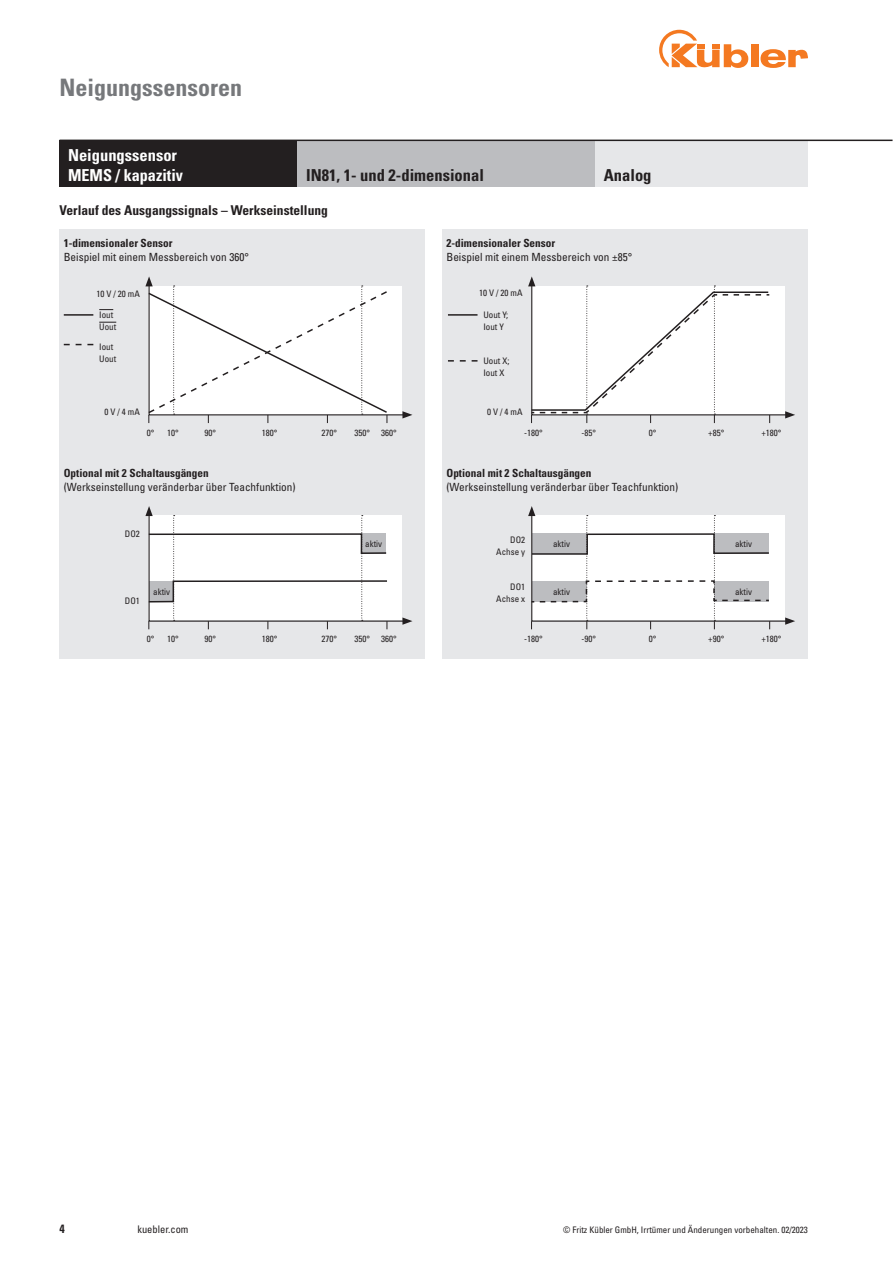
<style>
.page{position:relative;width:893px;height:1263px;background:#fff}
.page>*{position:absolute;margin:0;border:0;box-sizing:border-box;transform-origin:0 0}
.Kapitel{font:700 condensed 24px "Univers";color:#76787b}
.Head_weiß{font:700 condensed 16.5px "Univers";color:#231f20}
.t1{font:700 condensed 16.5px "Univers";color:#fff}
.Bestellschlüssel{font:700 condensed 13.5px "Univers";color:#231f20}
.t2{font:700 condensed 12px "Univers";color:#231f20}
.t3{font:condensed 11.25px "Univers";color:#231f20}
.t4{font:700 condensed 11.25px "Univers";color:#231f20}
.t5{font:condensed 10.5px "Univers";color:#231f20}
.Bestell-Zubehör_NEU{font:condensed 9px "Univers";color:#231f20}
</style>
<div class="page">
<div style="left:751px;top:44px;width:7px;height:23px;background:#f47921"></div>
<svg style="left:760px;top:49px;width:48px;height:19px"></svg>
<svg style="left:659px;top:30px;width:89px;height:38px"></svg>
<div style="left:60px;top:230px;width:365px;height:429px;background:#e6e7e9"></div>
<div style="left:442px;top:230px;width:366px;height:429px;background:#e6e7e9"></div>
<div style="left:595px;top:140px;width:213px;height:47px;background:#e6e7e9"></div>
<div style="left:60px;top:140px;width:238px;height:47px;background:#231f20"></div>
<div style="left:298px;top:140px;width:297px;height:47px;background:#bcbdc0"></div>
<hr style="left:64px;top:314px;width:29px;height:2px;background:#231f20">
<hr style="left:448px;top:314px;width:29px;height:2px;background:#231f20">
<svg style="left:145px;top:276px;width:267px;height:147px"></svg>
<svg style="left:64px;top:344px;width:29px;height:1px"></svg>
<svg style="left:448px;top:360px;width:29px;height:2px"></svg>
<svg style="left:528px;top:276px;width:267px;height:147px"></svg>
<svg style="left:99px;top:309px;width:14px;height:1px"></svg>
<svg style="left:99px;top:322px;width:17px;height:1px"></svg>
<svg style="left:528px;top:506px;width:267px;height:123px"></svg>
<svg style="left:145px;top:506px;width:267px;height:123px"></svg>
<hr style="left:60px;top:140px;width:832px;height:1px;background:#231f20">
<p class="Kapitel" style="left:60px;top:72px;width:184px">Neigungssensoren</p>
<p class="t1" style="left:68px;top:145px;width:111px">Neigungssensor</p>
<p class="t1" style="left:68px;top:165px;width:116px">MEMS / kapazitiv</p>
<p class="Head_weiß" style="left:306px;top:165px;width:179px">IN81, 1- und 2-dimensional</p>
<p class="Bestellschlüssel" style="left:60px;top:202px;width:270px">Verlauf des Ausgangssignals – Werkseinstellung</p>
<p class="Head_weiß" style="left:604px;top:165px;width:49px">Analog</p>
<p class="t4" style="left:64px;top:236px;width:110px">1-dimensionaler Sensor</p>
<p class="t3" style="left:64px;top:250px;width:187px">Beispiel mit einem Messbereich von 360°</p>
<p class="t4" style="left:446px;top:236px;width:110px">2-dimensionaler Sensor</p>
<p class="t3" style="left:446px;top:250px;width:187px">Beispiel mit einem Messbereich von ±85°</p>
<p class="Bestell-Zubehör_NEU" style="left:96px;top:288px;width:45px">10 V / 20 mA</p>
<p class="Bestell-Zubehör_NEU" style="left:479px;top:287px;width:45px">10 V / 20 mA</p>
<p class="Bestell-Zubehör_NEU" style="left:99px;top:309px;width:16px">Iout</p>
<p class="Bestell-Zubehör_NEU" style="left:99px;top:341px;width:16px">Iout</p>
<p class="Bestell-Zubehör_NEU" style="left:99px;top:321px;width:19px">Uout</p>
<p class="Bestell-Zubehör_NEU" style="left:99px;top:353px;width:19px">Uout</p>
<p class="Bestell-Zubehör_NEU" style="left:483px;top:309px;width:26px">Uout Y;</p>
<p class="Bestell-Zubehör_NEU" style="left:483px;top:321px;width:22px">Iout Y</p>
<p class="Bestell-Zubehör_NEU" style="left:483px;top:355px;width:28px">Uout X;</p>
<p class="Bestell-Zubehör_NEU" style="left:483px;top:367px;width:23px">Iout X</p>
<p class="Bestell-Zubehör_NEU" style="left:104px;top:406px;width:37px">0 V / 4 mA</p>
<p class="Bestell-Zubehör_NEU" style="left:487px;top:406px;width:37px">0 V / 4 mA</p>
<p class="Bestell-Zubehör_NEU" style="left:147px;top:427px;width:9px">0°</p>
<p class="Bestell-Zubehör_NEU" style="left:167px;top:427px;width:13px">10°</p>
<p class="Bestell-Zubehör_NEU" style="left:524px;top:427px;width:20px">-180°</p>
<p class="Bestell-Zubehör_NEU" style="left:204px;top:427px;width:13px">90°</p>
<p class="Bestell-Zubehör_NEU" style="left:581px;top:427px;width:16px">-85°</p>
<p class="Bestell-Zubehör_NEU" style="left:262px;top:427px;width:17px">180°</p>
<p class="Bestell-Zubehör_NEU" style="left:649px;top:427px;width:9px">0°</p>
<p class="Bestell-Zubehör_NEU" style="left:321px;top:427px;width:17px">270°</p>
<p class="Bestell-Zubehör_NEU" style="left:354px;top:427px;width:17px">350°</p>
<p class="Bestell-Zubehör_NEU" style="left:708px;top:427px;width:18px">+85°</p>
<p class="Bestell-Zubehör_NEU" style="left:381px;top:427px;width:17px">360°</p>
<p class="Bestell-Zubehör_NEU" style="left:761px;top:427px;width:22px">+180°</p>
<p class="t4" style="left:64px;top:466px;width:147px">Optional mit 2 Schaltausgängen</p>
<p class="t3" style="left:64px;top:480px;width:233px">(Werkseinstellung veränderbar über Teachfunktion)</p>
<p class="Bestell-Zubehör_NEU" style="left:125px;top:528px;width:16px">DO2</p>
<p class="t4" style="left:446px;top:466px;width:147px">Optional mit 2 Schaltausgängen</p>
<p class="t3" style="left:446px;top:480px;width:233px">(Werkseinstellung veränderbar über Teachfunktion)</p>
<p class="Bestell-Zubehör_NEU" style="left:510px;top:534px;width:16px">DO2</p>
<p class="Bestell-Zubehör_NEU" style="left:496px;top:546px;width:30px">Achse y</p>
<p class="Bestell-Zubehör_NEU" style="left:365px;top:538px;width:18px">aktiv</p>
<p class="Bestell-Zubehör_NEU" style="left:553px;top:538px;width:18px">aktiv</p>
<p class="Bestell-Zubehör_NEU" style="left:735px;top:538px;width:18px">aktiv</p>
<p class="Bestell-Zubehör_NEU" style="left:125px;top:595px;width:16px">DO1</p>
<p class="Bestell-Zubehör_NEU" style="left:510px;top:581px;width:16px">DO1</p>
<p class="Bestell-Zubehör_NEU" style="left:496px;top:593px;width:30px">Achse x</p>
<p class="Bestell-Zubehör_NEU" style="left:153px;top:586px;width:18px">aktiv</p>
<p class="Bestell-Zubehör_NEU" style="left:553px;top:586px;width:18px">aktiv</p>
<p class="Bestell-Zubehör_NEU" style="left:735px;top:586px;width:18px">aktiv</p>
<p class="Bestell-Zubehör_NEU" style="left:147px;top:633px;width:9px">0°</p>
<p class="Bestell-Zubehör_NEU" style="left:167px;top:633px;width:13px">10°</p>
<p class="Bestell-Zubehör_NEU" style="left:524px;top:633px;width:20px">-180°</p>
<p class="Bestell-Zubehör_NEU" style="left:204px;top:633px;width:13px">90°</p>
<p class="Bestell-Zubehör_NEU" style="left:581px;top:633px;width:16px">-90°</p>
<p class="Bestell-Zubehör_NEU" style="left:262px;top:633px;width:17px">180°</p>
<p class="Bestell-Zubehör_NEU" style="left:649px;top:633px;width:9px">0°</p>
<p class="Bestell-Zubehör_NEU" style="left:321px;top:633px;width:17px">270°</p>
<p class="Bestell-Zubehör_NEU" style="left:354px;top:633px;width:17px">350°</p>
<p class="Bestell-Zubehör_NEU" style="left:708px;top:633px;width:18px">+90°</p>
<p class="Bestell-Zubehör_NEU" style="left:381px;top:633px;width:17px">360°</p>
<p class="Bestell-Zubehör_NEU" style="left:761px;top:633px;width:22px">+180°</p>
<h3 class="t2" style="left:60px;top:1221px;width:7px">4</h3>
<p class="t5" style="left:137px;top:1223px;width:53px">kuebler.com</p>
<p class="Bestell-Zubehör_NEU" style="left:563px;top:1224px;width:246px">© Fritz Kübler GmbH, Irrtümer und Änderungen vorbehalten. 02/2023</p>
</div>
